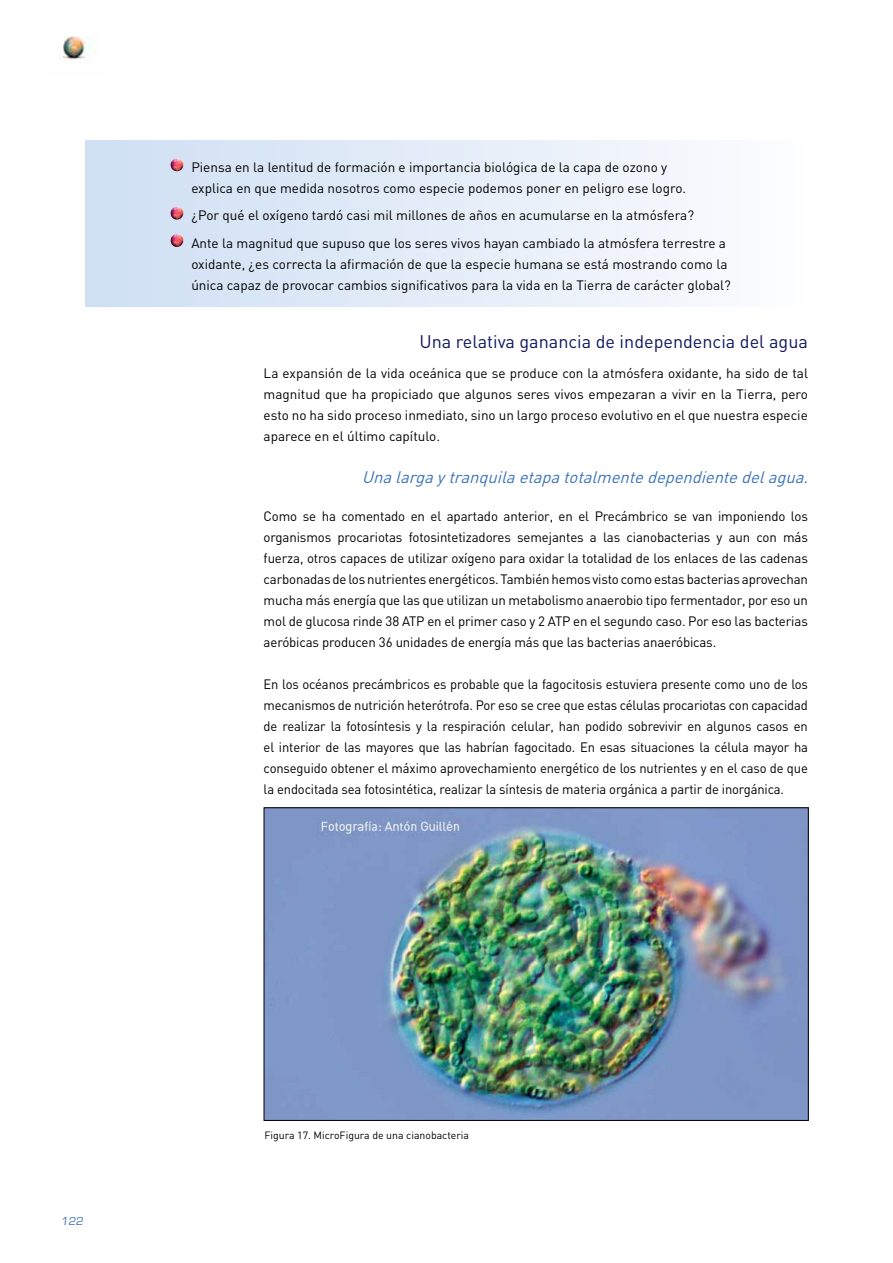
<style>
.page{position:relative;width:893px;height:1263px;background:#fff}
.page>*{position:absolute;margin:0;border:0;box-sizing:border-box;transform-origin:0 0}
.t1{font:18px "DIN";color:#11175e}
.t2{font:italic 16.5px "DIN";color:#3b73b9}
.t3{font:13.5px/21px "DIN";color:#000}
.t4{font:13.5px/21px "DIN";color:#000;text-align:justify;scale:.96 1}
.t5{font:12px "Eurostile";color:#3b73b9}
.t6{font:10.5px "DIN";color:#000}
</style>
<div class="page">
<img style="left:63px;top:36px;width:31px;height:24px">
<div style="left:85px;top:140px;width:723px;height:167px;background:linear-gradient(to right,#cedff3,#fcfcfe)"></div>
<svg style="left:171px;top:158px;width:13px;height:13px"></svg>
<svg style="left:171px;top:207px;width:13px;height:13px"></svg>
<svg style="left:171px;top:234px;width:13px;height:13px"></svg>
<img style="left:266px;top:809px;width:541px;height:310px">
<p class="t3" style="left:191px;top:156px;width:496px">Piensa en la lentitud de formación e importancia biológica de la capa de ozono y explica en que medida nosotros como especie podemos poner en peligro ese logro.</p>
<p class="t3" style="left:191px;top:201px;width:536px;line-height:27.5px">¿Por qué el oxígeno tardó casi mil millones de años en acumularse en la atmósfera?<br>Ante la magnitud que supuso que los seres vivos hayan cambiado la atmósfera terrestre a</p>
<p class="t3" style="left:191px;top:253px;width:541px">oxidante, ¿es correcta la afirmación de que la especie humana se está mostrando como la única capaz de provocar cambios significativos para la vida en la Tierra de carácter global?</p>
<h1 class="t1" style="left:419px;top:331px;width:390px">Una relativa ganancia de independencia del agua</h1>
<p class="t3" style="left:264px;top:362px;width:546px;text-align:justify">La expansión de la vida oceánica que se produce con la atmósfera oxidante, ha sido de tal magnitud que ha propiciado que algunos seres vivos empezaran a vivir en la Tierra, pero esto no ha sido proceso inmediato, sino un largo proceso evolutivo en el que nuestra especie aparece en el último capítulo.</p>
<p class="t2" style="left:362px;top:467px;width:453px">Unalargaytranquilaetapatotalmentedependientedelagua.</p>
<p class="t3" style="left:264px;top:505px;width:546px;text-align:justify">Como se ha comentado en el apartado anterior, en el Precámbrico se van imponiendo los organismos procariotas fotosintetizadores semejantes a las cianobacterias y aun con más fuerza, otros capaces de utilizar oxígeno para oxidar la totalidad de los enlaces de las cadenas carbonadas de los nutrientes energéticos. También hemos visto como estas bacterias aprovechan mucha más energía que las que utilizan un metabolismo anaerobio tipo fermentador, por eso un mol de glucosa rinde 38 ATP en el primer caso y 2 ATP en el segundo caso. Por eso las bacterias aeróbicas producen 36 unidades de energía más que las bacterias anaeróbicas.</p>
<p class="t4" style="left:264px;top:673px;width:569px">En los océanos precámbricos es probable que la fagocitosis estuviera presente como uno de los mecanismos de nutrición heterótrofa. Por eso se cree que estas células procariotas con capacidad de realizar la fotosíntesis y la respiración celular, han podido sobrevivir en algunos casos en el interior de las mayores que las habrían fagocitado. En esas situaciones la célula mayor ha conseguido obtener el máximo aprovechamiento energético de los nutrientes y en el caso de que la endocitada sea fotosintética, realizar la síntesis de materia orgánica a partir de inorgánica.</p>
<p class="t5" style="left:61px;top:1214px;width:25px">122</p>
<p class="t6" style="left:264px;top:1128px;width:206px">Figura 17. MicroFigura de una cianobacteria</p>
</div>
